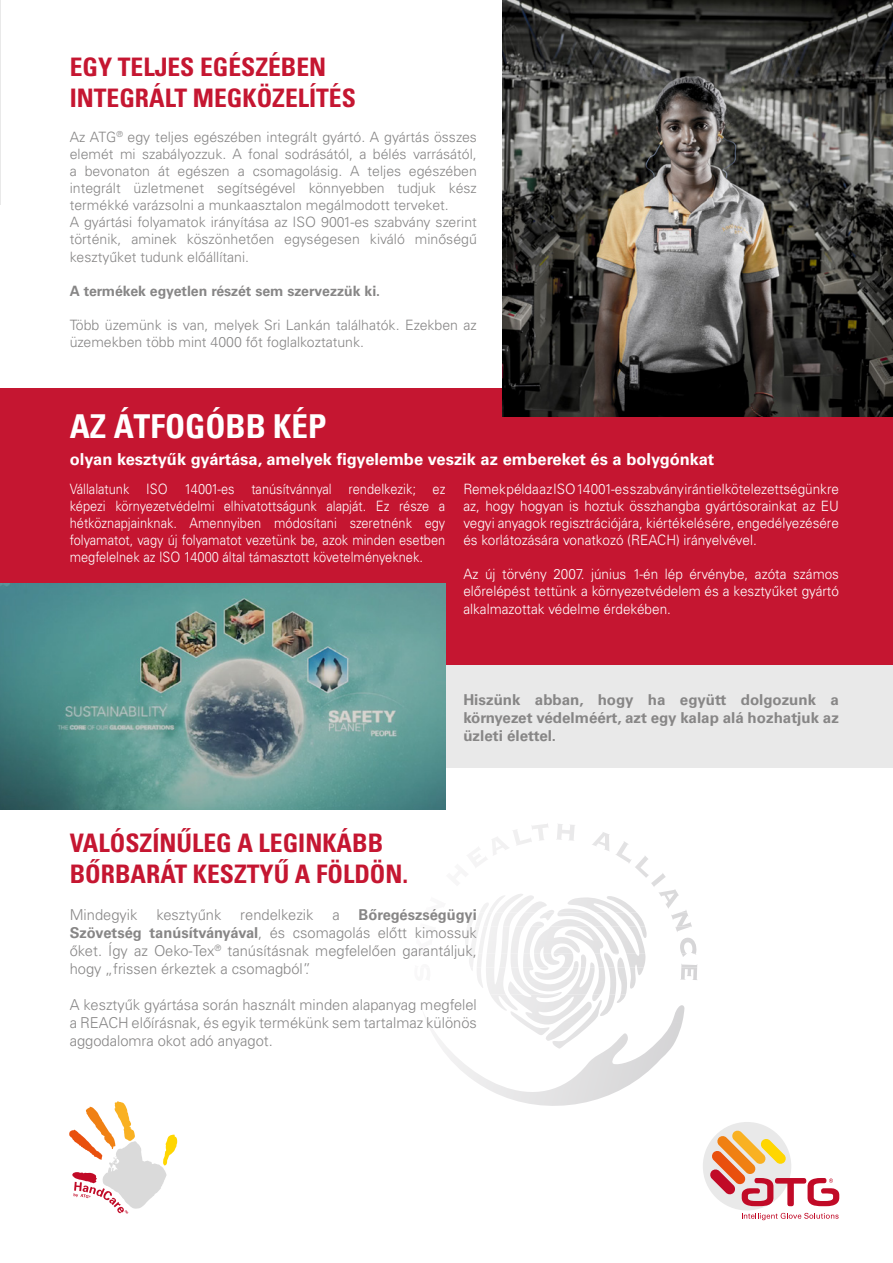
<style>
.page{position:relative;width:893px;height:1263px;background:#fff}
.page>*{position:absolute;margin:0;border:0;box-sizing:border-box;transform-origin:0 0}
.t1{font:700 condensed 33px "Univers";color:#fff}
.t2{font:700 condensed 25.5px "Univers LT Pro";color:#c51631}
.t3{font:700 16.5px "Univers LT Pro 65";color:#fff}
.t4{font:300 15px/18px "Univers LT Pro 45";color:#878686;text-align:justify}
.t5{font:700 15px/18px "Univers LT Pro 65";color:#878686;text-align:justify}
.t6{font:300 14.25px/17.1px "Univers LT Pro 45";color:#878686;text-align:justify}
.t7{font:300 14.25px/17.1px "Univers LT Pro 45";color:#fff;text-align:justify;scale:.95 1}
.t8{font:300 14.25px/17.1px "Univers LT Pro 45";color:#fff;text-align:justify;scale:.9 1}
.t9{font:700 14.25px "Univers LT Pro 65";color:#878686}
.s1{font-family:"Univers LT Pro 65";font-weight:700}
</style>
<div class="page">
<div style="left:445px;top:665px;width:448px;height:103px;background:#e9e9e9"></div>
<hr style="left:0;top:0;width:1px;height:204px;background:#e9e9e9">
<svg style="left:431px;top:823px;width:267px;height:283px"></svg>
<div style="left:0;top:389px;width:893px;height:276px;background:#c51631"></div>
<div style="left:703px;top:1122px;width:88px;height:88px;background:#e9e9e9;border-radius:50%"></div>
<svg style="left:742px;top:1213px;width:97px;height:7px"></svg>
<svg style="left:710px;top:1130px;width:129px;height:76px"></svg>
<img style="left:503px;top:0;width:390px;height:417px">
<img style="left:0;top:584px;width:445px;height:226px">
<svg style="left:69px;top:1101px;width:108px;height:113px"></svg>
<p class="t2" style="left:70px;top:51px;width:258px">EGY TELJES EGÉSZÉBEN</p>
<p class="t2" style="left:70px;top:82px;width:288px">INTEGRÁLT MEGKÖZELÍTÉS</p>
<p class="t6" style="left:70px;top:128px;width:409px">Az ATG<sup>®</sup> egy teljes egészében integrált gyártó. A gyártás összes elemét mi szabályozzuk. A fonal sodrásától, a bélés varrásától, a bevonaton át egészen a csomagolásig. A teljes egészében integrált üzletmenet segítségével könnyebben tudjuk kész termékké varázsolni a munkaasztalon megálmodott terveket.</p>
<p class="t6" style="left:70px;top:214px;width:409px">A gyártási folyamatok irányítása az ISO 9001-es szabvány szerint történik, aminek köszönhetően egységesen kiváló minőségű kesztyűket tudunk előállítani.</p>
<p class="t9" style="left:70px;top:282px;width:312px">A termékek egyetlen részét sem szervezzük ki.</p>
<p class="t6" style="left:70px;top:316px;width:409px">Több üzemünk is van, melyek Sri Lankán találhatók. Ezekben az üzemekben több mint 4000 főt foglalkoztatunk.</p>
<p class="t1" style="left:70px;top:405px;width:258px">AZ ÁTFOGÓBB KÉP</p>
<p class="t3" style="left:70px;top:449px;width:646px">olyan kesztyűk gyártása, amelyek figyelembe veszik az embereket és a bolygónkat</p>
<p class="t8" style="left:70px;top:480px;width:419px">Vállalatunk ISO 14001-es tanúsítvánnyal rendelkezik; ez képezi környezetvédelmi elhivatottságunk alapját. Ez része a hétköznapjainknak. Amennyiben módosítani szeretnénk egy folyamatot, vagy új folyamatot vezetünk be, azok minden esetben megfelelnek az ISO 14000 által támasztott követelményeknek.</p>
<p class="t7" style="left:463px;top:480px;width:397px">Remek példa az ISO 14001-es szabvány iránti elkötelezettségünkre az, hogy hogyan is hoztuk összhangba gyártósorainkat az EU vegyi anyagok regisztrációjára, kiértékelésére, engedélyezésére és korlátozására vonatkozó (REACH) irányelvével.</p>
<p class="t7" style="left:463px;top:566px;width:397px">Az új törvény 2007. június 1-én lép érvénybe, azóta számos előrelépést tettünk a környezetvédelem és a kesztyűket gyártó alkalmazottak védelme érdekében.</p>
<p class="t5" style="left:463px;top:690px;width:377px">Hiszünk abban, hogy ha együtt dolgozunk a környezet védelméért, azt egy kalap alá hozhatjuk az üzleti élettel.</p>
<p class="t2" style="left:70px;top:827px;width:315px">VALÓSZÍNŰLEG A LEGINKÁBB</p>
<p class="t2" style="left:70px;top:858px;width:340px">BŐRBARÁT KESZTYŰ A FÖLDÖN.</p>
<p class="t4" style="left:70px;top:906px;width:69px">Mindegyik</p>
<p class="t4" style="left:156px;top:906px;width:67px">kesztyűnk</p>
<p class="t4" style="left:240px;top:906px;width:75px">rendelkezik</p>
<p class="t4" style="left:332px;top:906px;width:9px">a</p>
<p class="t4" style="left:70px;top:906px;width:409px;text-indent:289px"><span class="s1">Bőregészségügyi Szövetség tanúsítványával</span>, és csomagolás előtt kimossuk őket. Így az Oeko-Tex<sup>®</sup> tanúsításnak megfelelően garantáljuk, hogy „frissen érkeztek a csomagból”.</p>
<p class="t4" style="left:70px;top:996px;width:409px">A kesztyűk gyártása során használt minden alapanyag megfelel a REACH előírásnak, és egyik termékünk sem tartalmaz különös aggodalomra okot adó anyagot.</p>
</div>
